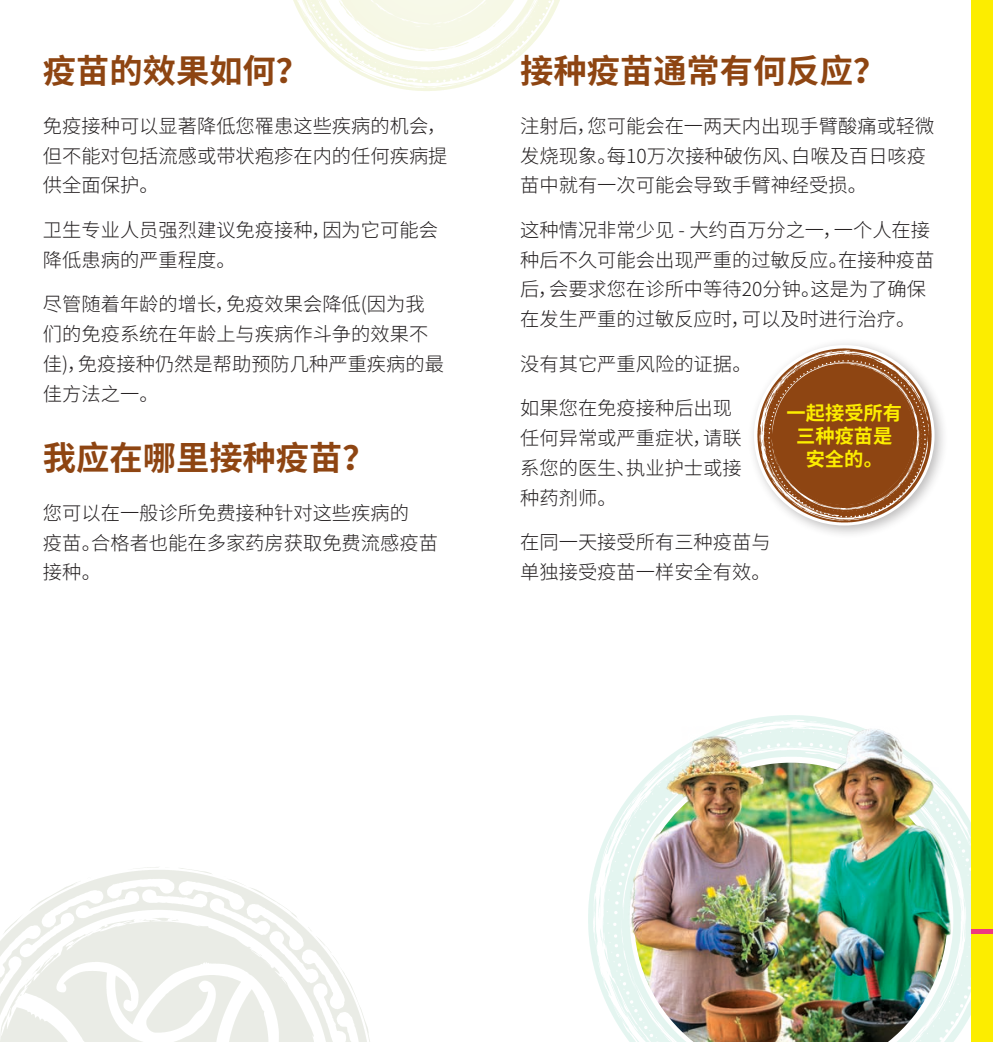
<style>
.page{position:relative;width:993px;height:1042px;background:#fff}
.page>*{position:absolute;margin:0;border:0;box-sizing:border-box;transform-origin:0 0}
.t1{font:700 33.25px "Noto Sans CJ Ksc";color:#8e4512}
.t2{font:300 19.25px/29.8px "Noto Sans CJ Ksc";color:#231f20}
.t3{font:700 19.25px/23.1px "Noto Sans CJ Ksc";color:#fced00;text-align:center}
</style>
<div class="page">
<img style="left:588px;top:715px;width:383px;height:327px">
<img style="left:0;top:867px;width:370px;height:175px">
<img style="left:293px;top:0;width:267px;height:91px">
<div style="left:971px;top:0;width:21px;height:1042px;background:#fced00"></div>
<div style="left:971px;top:929px;width:21px;height:5px;background:#ee3881"></div>
<div style="left:746px;top:338px;width:202px;height:201px;background:#231f20;opacity:.3"></div>
<img style="left:756px;top:348px;width:175px;height:174px">
<div style="left:774px;top:365px;width:139px;height:140px;background:#8e4512;border-radius:50%"></div>
<h1 class="t1" style="left:43px;top:52px;width:267px">疫苗的效果如何？</h1>
<p class="t2" style="left:43px;top:111px;width:406px;text-align:justify">免疫接种可以显著降低您罹患这些疾病的机会，但不能对包括流感或带状疱疹在内的任何疾病提供全面保护。</p>
<p class="t2" style="left:43px;top:215px;width:396px">卫生专业人员强烈建议免疫接种，因为它可能会降低患病的严重程度。</p>
<p class="t2" style="left:43px;top:290px;width:402px">尽管随着年龄的增长，免疫效果会降低(因为我们的免疫系统在年龄上与疾病作斗争的效果不佳)，免疫接种仍然是帮助预防几种严重疾病的最佳方法之一。</p>
<h1 class="t1" style="left:43px;top:439px;width:334px">我应在哪里接种疫苗？</h1>
<p class="t2" style="left:43px;top:498px;width:396px">您可以在一般诊所免费接种针对这些疾病的<br>疫苗。合格者也能在多家药房获取免费流感疫苗接种。</p>
<h1 class="t1" style="left:520px;top:52px;width:367px">接种疫苗通常有何反应？</h1>
<p class="t2" style="left:520px;top:111px;width:415px">注射后，您可能会在一两天内出现手臂酸痛或轻微发烧现象。每10万次接种破伤风、白喉及百日咳疫苗中就有一次可能会导致手臂神经受损。</p>
<p class="t2" style="left:520px;top:215px;width:415px">这种情况非常少见 - 大约百万分之一，一个人在接种后不久可能会出现严重的过敏反应。在接种疫苗后，会要求您在诊所中等待20分钟。这是为了确保在发生严重的过敏反应时，可以及时进行治疗。</p>
<p class="t2" style="left:520px;top:349px;width:233px">没有其它严重风险的证据。</p>
<p class="t2" style="left:520px;top:394px;width:223px">如果您在免疫接种后出现任何异常或严重症状，请联系您的医生、执业护士或接种药剂师。</p>
<p class="t2" style="left:520px;top:528px;width:252px">在同一天接受所有三种疫苗与单独接受疫苗一样安全有效。</p>
<p class="t3" style="left:786px;top:402px;width:117px">一起接受所有三种疫苗是安全的。</p>
</div>
